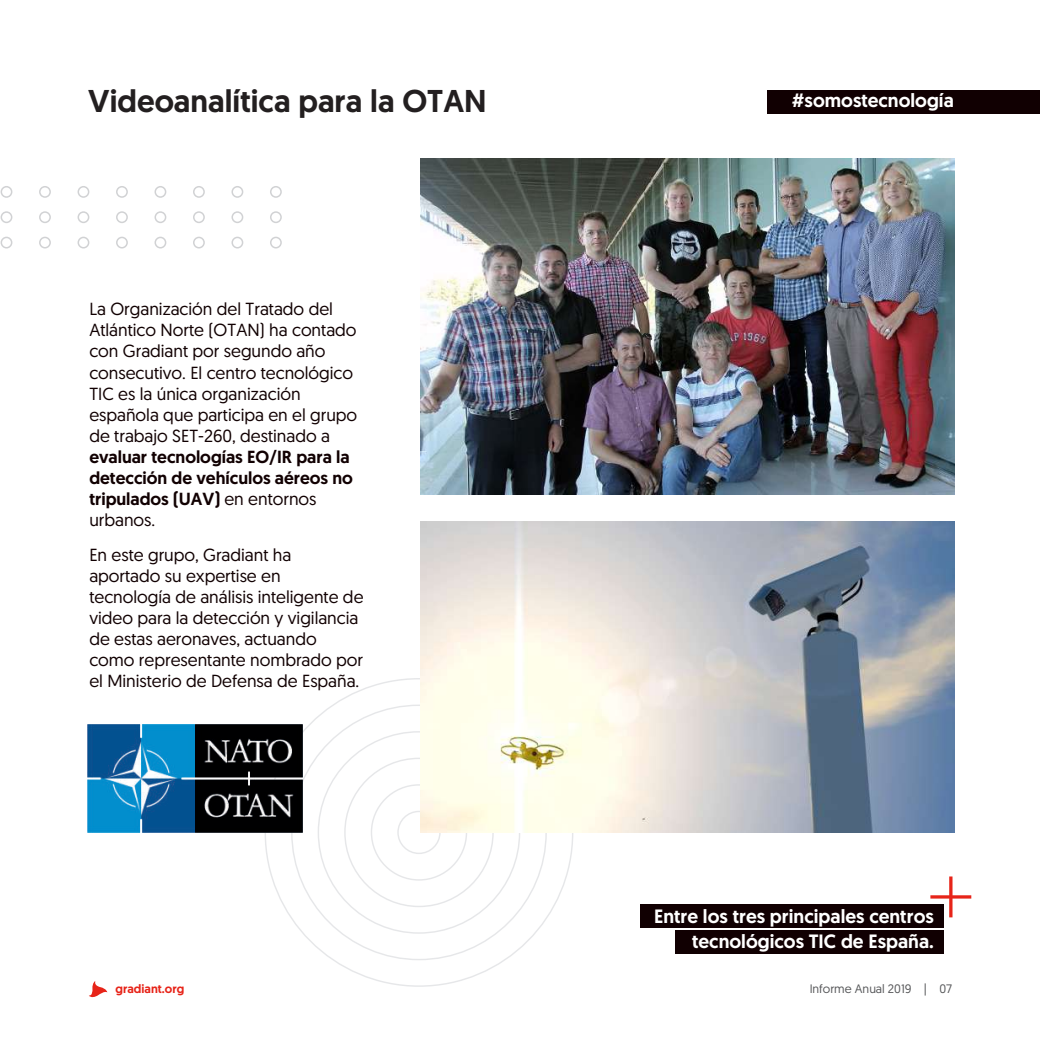
<style>
.page{position:relative;width:1042px;height:1042px;background:#fff}
.page>*{position:absolute;margin:0;border:0;box-sizing:border-box;transform-origin:0 0}
.t1{font:500 31.5px "Geomanist";color:#231f20}
.t2{font:500 19.25px/24.5px "Geomanist";color:#fff;text-align:right}
.t3{font:17.5px/21px "Geomanist";color:#110002}
.t4{font:500 17.5px/21px "Geomanist";color:#110002}
.t5{font:12.25px "Geomanist";color:#57585a}
.t6{font:500 12.25px "Geomanist";color:#e72419}
.s1{font-weight:400}
</style>
<div class="page">
<svg style="left:265px;top:678px;width:308px;height:309px"></svg>
<svg style="left:291px;top:704px;width:256px;height:256px"></svg>
<svg style="left:318px;top:731px;width:202px;height:203px"></svg>
<svg style="left:89px;top:981px;width:18px;height:17px"></svg>
<div style="left:640px;top:904px;width:304px;height:23px;background:#110002"></div>
<div style="left:675px;top:930px;width:269px;height:24px;background:#110002"></div>
<svg style="left:930px;top:876px;width:41px;height:41px"></svg>
<svg style="left:1px;top:186px;width:11px;height:12px"></svg>
<svg style="left:78px;top:186px;width:11px;height:12px"></svg>
<svg style="left:154px;top:186px;width:12px;height:12px"></svg>
<svg style="left:270px;top:186px;width:12px;height:12px"></svg>
<svg style="left:39px;top:186px;width:12px;height:12px"></svg>
<svg style="left:116px;top:186px;width:12px;height:12px"></svg>
<svg style="left:231px;top:186px;width:12px;height:12px"></svg>
<svg style="left:193px;top:186px;width:12px;height:12px"></svg>
<svg style="left:1px;top:211px;width:11px;height:12px"></svg>
<svg style="left:78px;top:211px;width:11px;height:12px"></svg>
<svg style="left:154px;top:211px;width:12px;height:12px"></svg>
<svg style="left:270px;top:211px;width:12px;height:12px"></svg>
<svg style="left:39px;top:211px;width:12px;height:12px"></svg>
<svg style="left:116px;top:211px;width:12px;height:12px"></svg>
<svg style="left:231px;top:211px;width:12px;height:12px"></svg>
<svg style="left:193px;top:211px;width:12px;height:12px"></svg>
<svg style="left:1px;top:237px;width:11px;height:11px"></svg>
<svg style="left:78px;top:237px;width:11px;height:11px"></svg>
<svg style="left:154px;top:237px;width:12px;height:11px"></svg>
<svg style="left:270px;top:237px;width:12px;height:11px"></svg>
<svg style="left:39px;top:237px;width:12px;height:11px"></svg>
<svg style="left:116px;top:237px;width:12px;height:11px"></svg>
<svg style="left:231px;top:237px;width:12px;height:11px"></svg>
<svg style="left:193px;top:237px;width:12px;height:11px"></svg>
<img style="left:420px;top:521px;width:534px;height:311px">
<img style="left:420px;top:158px;width:534px;height:336px">
<div style="left:767px;top:90px;width:272px;height:24px;background:#110002"></div>
<img style="left:88px;top:725px;width:215px;height:107px">
<h1 class="t1" style="left:88px;top:80px;width:400px">Videoanalítica para la OTAN</h1>
<p class="t3" style="left:89px;top:298px;width:269px">La Organización del Tratado del<br>Atlántico Norte (OTAN) ha contado con Gradiant por segundo año consecutivo. El centro tecnológico<br>TIC es la única organización española que participa en el grupo de trabajo SET-260, destinado a</p>
<p class="t4" style="left:89px;top:446px;width:265px">evaluar tecnologías EO/IR para la detección de vehículos aéreos no tripulados (UAV) <span class="s1">en entornos urbanos.</span></p>
<p class="t3" style="left:89px;top:543px;width:276px">En este grupo, Gradiant ha aportado su expertise en tecnología de análisis inteligente de video para la detección y vigilancia de estas aeronaves, actuando como representante nombrado por el Ministerio de Defensa de España.</p>
<p class="t6" style="left:116px;top:980px;width:70px">gradiant.org</p>
<p class="t2" style="left:792px;top:88px;width:163px">#somostecnología</p>
<p class="t2" style="left:654px;top:904px;width:281px">Entre los tres principales centros tecnológicos TIC de España.</p>
<p class="t5" style="left:809px;top:980px;width:144px">Informe Anual 2019 | 07</p>
</div>
